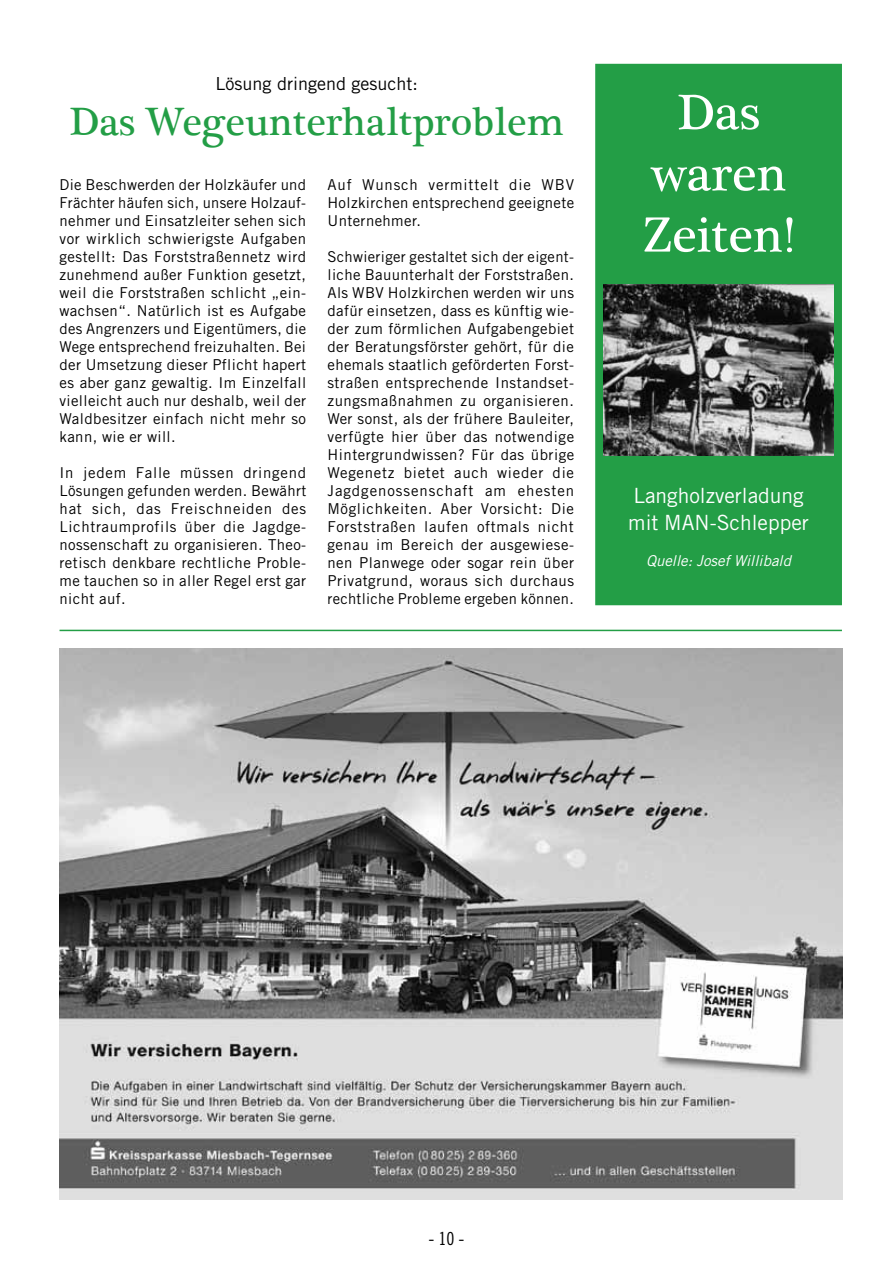
<style>
.page{position:relative;width:893px;height:1263px;background:#fff}
.page>*{position:absolute;margin:0;border:0;box-sizing:border-box;transform-origin:0 0}
.t1{font:51px/61.2px "Plantagenet Cherokee";color:#fff;text-align:center}
.t2{font:40.5px "Plantagenet Cherokee";color:#239e46}
.t3{font:21px/27px "Trade Gothic";color:#fff}
.t4{font:18px "Trade Gothic";color:#000}
.t5{font:18px "Trade Gothic Cond Eighteen";color:#000}
.t6{font:15px/18px "Trade Gothic";letter-spacing:.025em;color:#000;text-align:justify}
.t7{font:italic 15px "Trade Gothic";color:#fff}
</style>
<div class="page">
<img style="left:60px;top:648px;width:782px;height:551px">
<hr style="left:60px;top:630px;width:782px;height:1px;background:#239e46">
<div style="left:595px;top:64px;width:247px;height:541px;background:#239e46;border:2px solid #239e46"></div>
<img style="left:604px;top:285px;width:229px;height:170px">
<p class="t4" style="left:216px;top:73px;width:204px">Lösung dringend gesucht:</p>
<h2 class="t2" style="left:70px;top:98px;width:496px">Das Wegeunterhaltproblem</h2>
<p class="t6" style="left:60px;top:175px;width:248px">Die Beschwerden der Holzkäufer und Frächter häufen sich, unsere Holzauf&shy;nehmer und Einsatzleiter sehen sich vor wirklich schwierigste Aufgaben gestellt: Das Forststraßennetz wird zunehmend außer Funktion gesetzt, weil die Forststraßen schlicht „ein&shy;wachsen“. Natürlich ist es Aufgabe des Angrenzers und Eigentümers, die Wege entsprechend freizuhalten. Bei der Umsetzung dieser Pflicht hapert es aber ganz gewaltig. Im Einzelfall vielleicht auch nur deshalb, weil der Waldbesitzer einfach nicht mehr so kann, wie er will.</p>
<p class="t6" style="left:60px;top:463px;width:248px">In jedem Falle müssen dringend Lösungen gefunden werden. Bewährt hat sich, das Freischneiden des Lichtraumprofils über die Jagdge&shy;nossenschaft zu organisieren. Theo&shy;retisch denkbare rechtliche Proble&shy;me tauchen so in aller Regel erst gar nicht auf.</p>
<p class="t6" style="left:327px;top:175px;width:248px">Auf Wunsch vermittelt die WBV Holzkirchen entsprechend geeignete Unternehmer.</p>
<p class="t6" style="left:327px;top:247px;width:248px">Schwieriger gestaltet sich der eigent&shy;liche Bauunterhalt der Forststraßen.<br>Als WBV Holzkirchen werden wir uns dafür einsetzen, dass es künftig wie&shy;der zum förmlichen Aufgabengebiet der Beratungsförster gehört, für die ehemals staatlich geförderten Forst&shy;straßen entsprechende Instandset&shy;zungsmaßnahmen zu organisieren.<br>Wer sonst, als der frühere Bauleiter, verfügte hier über das notwendige Hintergrundwissen? Für das übrige Wegenetz bietet auch wieder die Jagdgenossenschaft am ehesten Möglichkeiten. Aber Vorsicht: Die Forststraßen laufen oftmals nicht genau im Bereich der ausgewiese&shy;nen Planwege oder sogar rein über Privatgrund, woraus sich durchaus rechtliche Probleme ergeben können.</p>
<h1 class="t1" style="left:643px;top:83px;width:153px">Das waren<br>Zeiten!</h1>
<h3 class="t3" style="left:628px;top:482px;width:182px">Langholzverladung mit MAN-Schlepper</h3>
<p class="t7" style="left:646px;top:551px;width:147px">Quelle: Josef Willibald</p>
<p class="t5" style="left:428px;top:1228px;width:37px">- 10 -</p>
</div>
